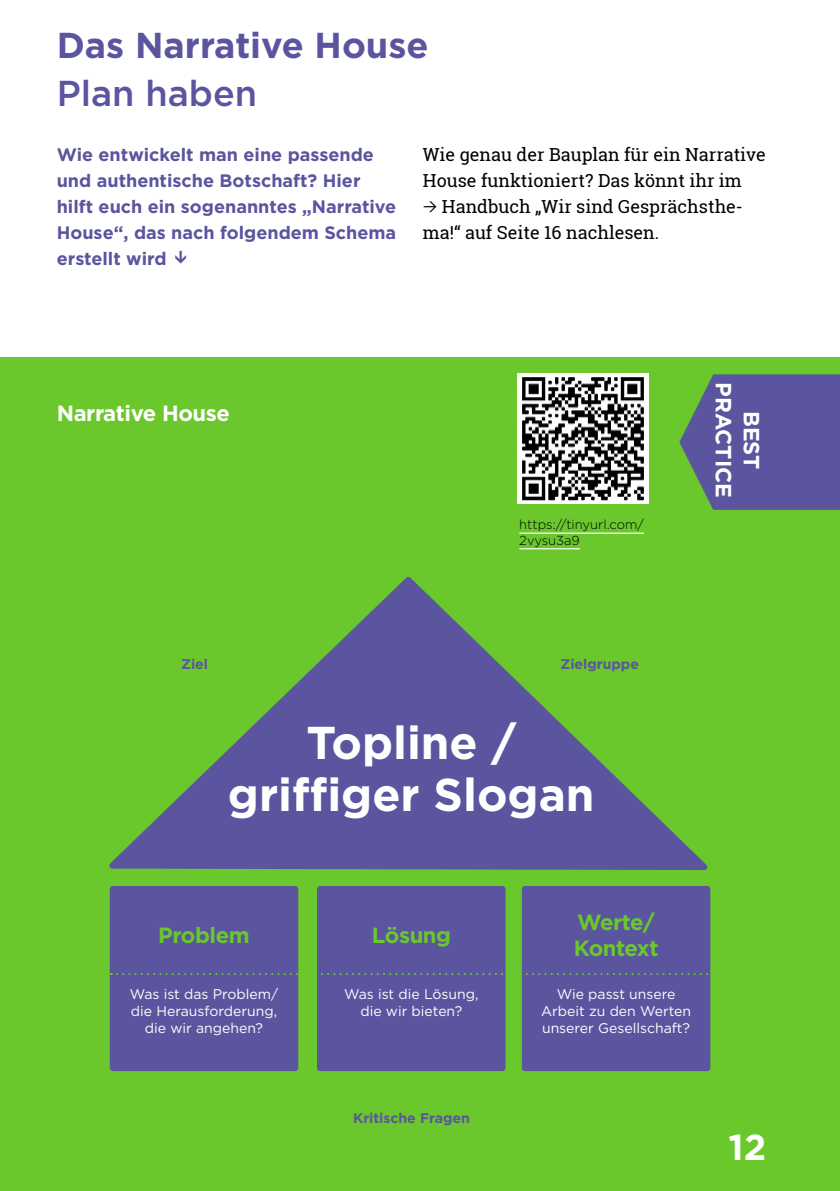
<style>
.page{position:relative;width:840px;height:1191px;background:#fff}
.page>*{position:absolute;margin:0;border:0;box-sizing:border-box;transform-origin:0 0}
.t1{font:700 46px/52px "Gotham";color:#fff;text-align:center}
.t2{font:700 36px "Gotham Pro";color:#5a559e}
.t3{font:500 36px "Gotham Pro";color:#5a559e}
.t4{font:700 36px "Gotham";color:#fff}
.t5{font:700 22px/26px "Gotham";letter-spacing:-.02em;color:#6ac72c}
.t6{font:700 22px "Gotham";letter-spacing:-.02em;color:#fff}
.t7{font:700 22px/28px "Gotham";color:#fff;text-align:center}
.t8{font:700 18px/26px "Gotham";color:#5a559e}
.t9{font:18px/26px "Roboto Slab";color:#000}
.t10{font:700 18px "Gilroy";color:#5a559e}
.t11{font:14px/16.8px "Gotham";color:#fff;text-align:center}
.t12{font:700 14px "Gotham";color:#5a559e}
.t13{font:300 13px/15.6px "Gotham";color:#000}
.s1{font-family:"Gilroy"}
</style>
<div class="page">
<div style="left:0;top:358px;width:839px;height:833px;background:#6ac72c"></div>
<svg style="left:109px;top:577px;width:599px;height:293px"></svg>
<div style="left:110px;top:886px;width:188px;height:185px;background:#5a559e"></div>
<div style="left:521px;top:886px;width:189px;height:185px;background:#5a559e"></div>
<div style="left:317px;top:886px;width:188px;height:185px;background:#5a559e"></div>
<svg style="left:111px;top:973px;width:600px;height:2px"></svg>
<img style="left:517px;top:373px;width:131px;height:130px">
<hr style="left:519px;top:532px;width:124px;height:2px;background:#fff">
<hr style="left:519px;top:548px;width:60px;height:1px;background:#fff">
<svg style="left:679px;top:374px;width:160px;height:136px;background:#5b638f"></svg>
<h2 class="t2" style="left:57px;top:25px;width:373px">Das Narrative House</h2>
<h2 class="t3" style="left:57px;top:73px;width:202px">Plan haben</h2>
<p class="t8" style="left:57px;top:141px;width:341px">Wie entwickelt man eine passende und authentische Botschaft? Hier hilft euch ein sogenanntes „Narrative<br>House“, das nach folgendem Schema erstellt wird</p>
<p class="t10" style="left:192px;top:250px;width:16px;rotate:90deg">→</p>
<p class="t9" style="left:422px;top:141px;width:344px">Wie genau der Bauplan für ein Narrative<br>House funktioniert? Das könnt ihr im</p>
<p class="t9" style="left:422px;top:193px;width:321px"><span class="s1">→</span> Handbuch „Wir sind Gesprächsthe&shy;ma!“ auf Seite 16 nachlesen.</p>
<p class="t6" style="left:57px;top:400px;width:174px">Narrative House</p>
<p class="t12" style="left:181px;top:656px;width:28px">Ziel</p>
<p class="t13" style="left:519px;top:516px;width:126px">https://tinyurl.com/<br>2vysu3a9</p>
<p class="t12" style="left:560px;top:656px;width:80px">Zielgruppe</p>
<p class="t7" style="left:766px;top:382px;width:117px;rotate:90deg">BEST<br>PRACTICE</p>
<h1 class="t1" style="left:228px;top:715px;width:368px">Topline / griffiger Slogan</h1>
<p class="t5" style="left:158px;top:922px;width:93px">Problem</p>
<p class="t5" style="left:371px;top:922px;width:81px">Lösung</p>
<p class="t5" style="left:573px;top:909px;width:86px">Werte/<br>Kontext</p>
<p class="t11" style="left:130px;top:985px;width:150px">Was ist das Problem/ die Herausforderung, die wir angehen?</p>
<p class="t11" style="left:344px;top:985px;width:136px">Was ist die Lösung, die wir bieten?</p>
<p class="t11" style="left:541px;top:985px;width:151px">Wie passt unsere<br>Arbeit zu den Werten unserer Gesellschaft?</p>
<p class="t12" style="left:353px;top:1110px;width:118px">Kritische Fragen</p>
<h2 class="t4" style="left:728px;top:1126px;width:39px">12</h2>
</div>
